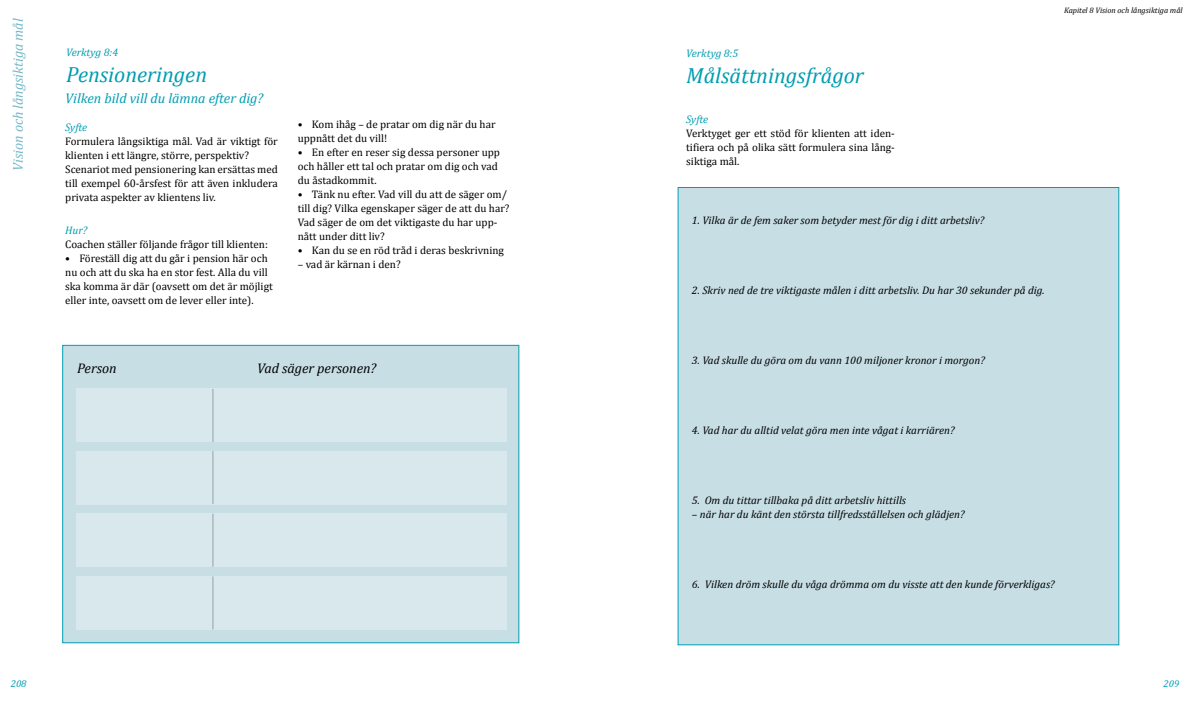
<style>
.page{position:relative;width:1191px;height:709px;background:#fff}
.page>*{position:absolute;margin:0;border:0;box-sizing:border-box;transform-origin:0 0}
.t1{font:italic 22px "Cambria";color:#009db1}
.t2{font:italic 14px "Cambria";color:#009db1}
.t3{font:italic 14px "Cambria";color:#75b7c7}
.t4{font:italic 14px "Cambria";color:#000}
.t5{font:11px/14px "Cambria";color:#000}
.t6{font:italic 11px "Cambria";color:#000}
.t7{font:italic 11px "Cambria";letter-spacing:-.005em;color:#009db1}
.t8{font:italic 10px "Cambria";color:#009db1}
.t9{font:italic 8px "Cambria";color:#000}
</style>
<div class="page">
<div style="left:62px;top:345px;width:457px;height:298px;background:#c7dee5;border:1px solid #009db1"></div>
<div style="left:77px;top:389px;width:430px;height:53px;background:#d8e8ed"></div>
<hr style="left:212px;top:389px;width:1px;height:53px;background:#000">
<div style="left:77px;top:451px;width:430px;height:53px;background:#d8e8ed"></div>
<hr style="left:212px;top:451px;width:1px;height:53px;background:#000">
<div style="left:77px;top:513px;width:430px;height:54px;background:#d8e8ed"></div>
<hr style="left:212px;top:513px;width:1px;height:54px;background:#000">
<div style="left:77px;top:576px;width:430px;height:53px;background:#d8e8ed"></div>
<hr style="left:212px;top:576px;width:1px;height:53px;background:#000">
<div style="left:677px;top:187px;width:442px;height:458px;background:#c7dee5"></div>
<p class="t3" style="left:10px;top:171px;width:154px;rotate:-90deg">Vision och långsiktiga mål</p>
<p class="t7" style="left:66px;top:45px;width:54px">Verktyg 8:4</p>
<h1 class="t1" style="left:66px;top:61px;width:142px">Pensioneringen</h1>
<p class="t2" style="left:65px;top:89px;width:200px">Vilken bild vill du lämna efter dig?</p>
<p class="t7" style="left:65px;top:121px;width:24px">Syfte</p>
<p class="t5" style="left:65px;top:134px;width:214px">Formulera långsiktiga mål. Vad är viktigt för klienten i ett längre, större, perspektiv?<br>Scenariot med pensionering kan ersättas med till exempel 60-årsfest för att även inkludera privata aspekter av klientens liv.</p>
<p class="t7" style="left:65px;top:223px;width:24px">Hur?</p>
<p class="t5" style="left:65px;top:237px;width:204px">Coachen ställer följande frågor till klienten:</p>
<p class="t5" style="left:65px;top:251px;width:209px">• Föreställ dig att du går i pension här och nu och att du ska ha en stor fest. Alla du vill ska komma är där (oavsett om det är möjligt eller inte, oavsett om de lever eller inte).</p>
<p class="t5" style="left:298px;top:117px;width:199px">• Kom ihåg – de pratar om dig när du har uppnått det du vill!</p>
<p class="t5" style="left:298px;top:145px;width:204px">• En efter en reser sig dessa personer upp och håller ett tal och pratar om dig och vad du åstadkommit.</p>
<p class="t5" style="left:298px;top:187px;width:213px">• Tänk nu efter. Vad vill du att de säger om/ till dig? Vilka egenskaper säger de att du har?<br>Vad säger de om det viktigaste du har upp&shy;nått under ditt liv?</p>
<p class="t5" style="left:298px;top:243px;width:208px">• Kan du se en röd tråd i deras beskrivning</p>
<p class="t5" style="left:298px;top:257px;width:104px">– vad är kärnan i den?</p>
<p class="t4" style="left:77px;top:359px;width:41px">Person</p>
<p class="t4" style="left:257px;top:359px;width:121px">Vad säger personen?</p>
<p class="t7" style="left:686px;top:46px;width:54px">Verktyg 8:5</p>
<h1 class="t1" style="left:686px;top:62px;width:179px">Målsättningsfrågor</h1>
<p class="t7" style="left:686px;top:112px;width:24px">Syfte</p>
<p class="t5" style="left:686px;top:126px;width:210px;text-align:justify">Verktyget ger ett stöd för klienten att iden&shy;tifiera och på olika sätt formulera sina lång&shy;siktiga mål.</p>
<p class="t6" style="left:692px;top:214px;width:294px">1. Vilka är de fem saker som betyder mest för dig i ditt arbetsliv?</p>
<p class="t9" style="left:1064px;top:5px;width:120px">Kapitel 8 Vision och långsiktiga mål</p>
<p class="t6" style="left:692px;top:284px;width:354px">2. Skriv ned de tre viktigaste målen i ditt arbetsliv. Du har 30 sekunder på dig.</p>
<p class="t6" style="left:692px;top:354px;width:294px">3. Vad skulle du göra om du vann 100 miljoner kronor i morgon?</p>
<p class="t6" style="left:692px;top:424px;width:264px">4. Vad har du alltid velat göra men inte vågat i karriären?</p>
<p class="t6" style="left:692px;top:494px;width:216px">5. Om du tittar tillbaka på ditt arbetsliv hittills</p>
<p class="t6" style="left:692px;top:508px;width:274px">– när har du känt den största tillfredsställelsen och glädjen?</p>
<p class="t6" style="left:692px;top:578px;width:364px">6. Vilken dröm skulle du våga drömma om du visste att den kunde förverkligas?</p>
<p class="t8" style="left:11px;top:678px;width:17px">208</p>
<p class="t8" style="left:1163px;top:678px;width:17px">209</p>
</div>
